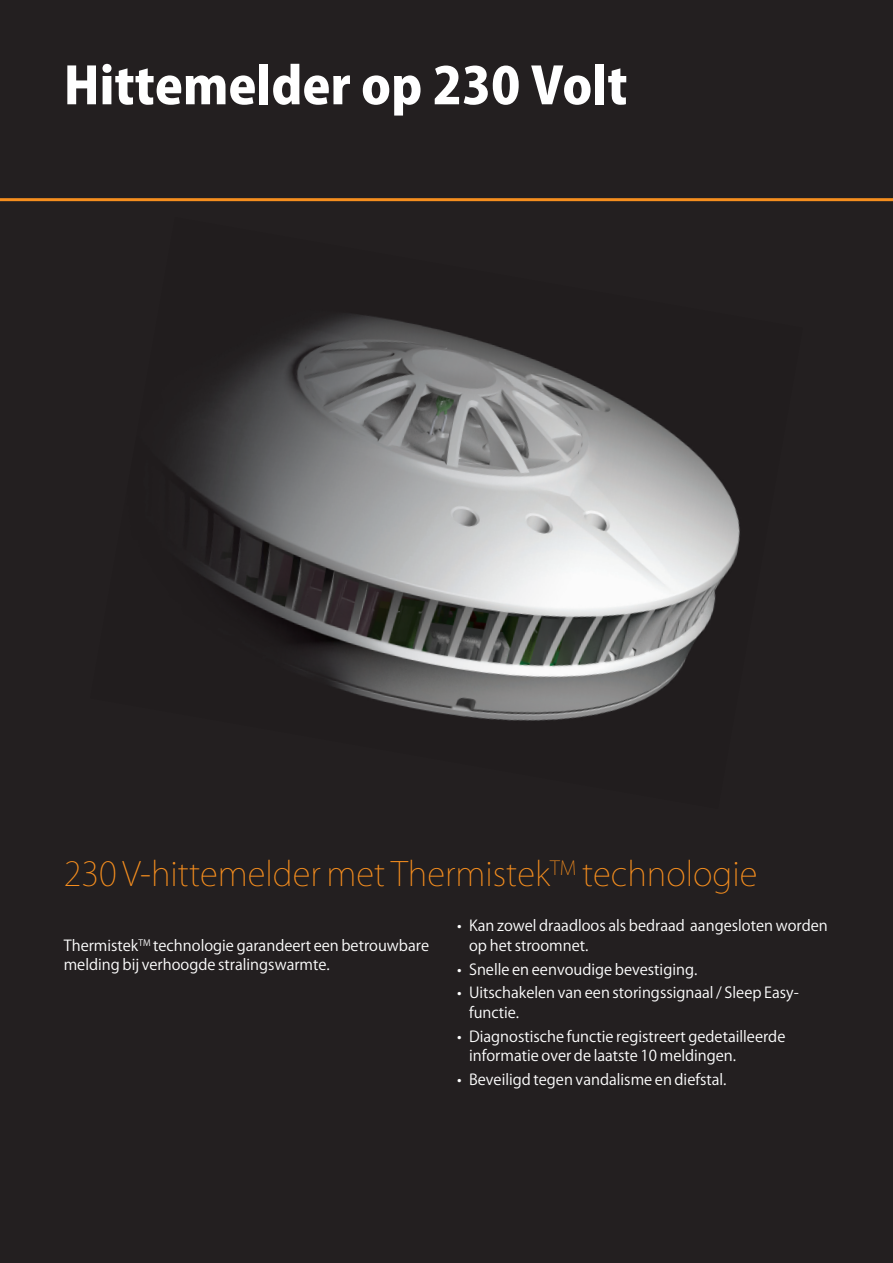
<style>
.page{position:relative;width:893px;height:1263px;background:#231f20}
.page>*{position:absolute;margin:0;border:0;box-sizing:border-box;transform-origin:0 0}
.t1{font:800 50.25px "Koz Go Pro";color:#fff}
.t2{font:200 33px "Koz Go Pro";color:#f68e1e}
.t3{font:15px/19.5px "Koz Go Pro";color:#fff}
</style>
<div class="page">
<hr style="left:0;top:198px;width:893px;height:3px;background:#f68e1e">
<img style="left:181px;top:315px;width:559px;height:406px">
<p class="t1" style="left:64px;top:53px;width:565px">Hittemelder op 230 Volt</p>
<p class="t2" style="left:64px;top:852px;width:695px">230 V-hittemelder met Thermistek<sup>TM</sup> technologie</p>
<p class="t3" style="left:64px;top:936px;width:367px">Thermistek<sup>TM</sup> technologie garandeert een betrouwbare melding bij verhoogde stralingswarmte.</p>
<p class="t3" style="left:469px;top:916px;width:360px;text-indent:-12px">• Kan zowel draadloos als bedraad aangesloten worden op het stroomnet.</p>
<p class="t3" style="left:457px;top:960px;width:242px">• Snelle en eenvoudige bevestiging.</p>
<p class="t3" style="left:469px;top:983px;width:331px;text-indent:-12px">• Uitschakelen van een storingssignaal / Sleep Easy&shy;functie.</p>
<p class="t3" style="left:469px;top:1027px;width:318px;text-indent:-12px">• Diagnostische functie registreert gedetailleerde informatie over de laatste 10 meldingen.</p>
<p class="t3" style="left:457px;top:1070px;width:271px">• Beveiligd tegen vandalisme en diefstal.</p>
</div>
